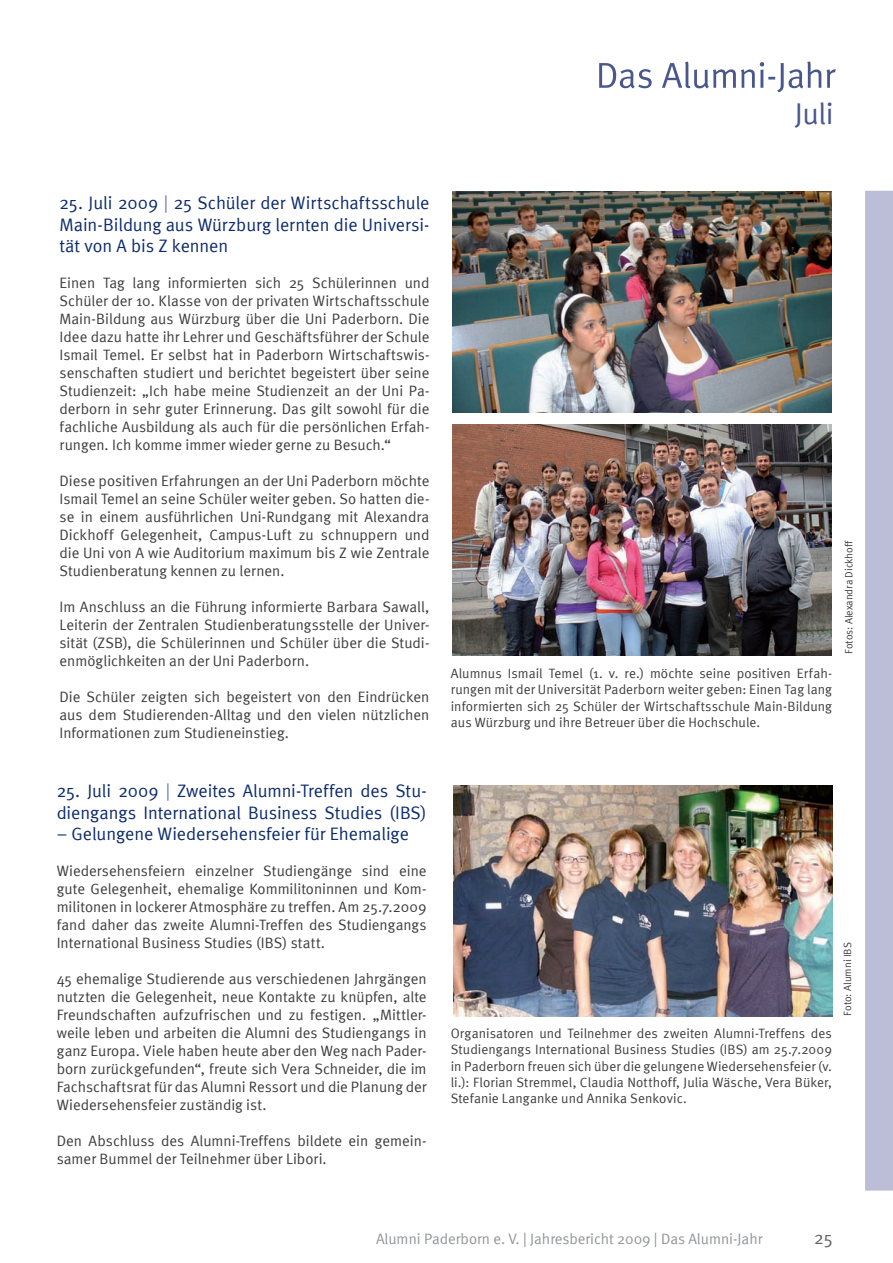
<style>
.page{position:relative;width:893px;height:1263px;background:#fff}
.page>*{position:absolute;margin:0;border:0;box-sizing:border-box;transform-origin:0 0}
.t1{font:30px "Meta Normal";color:#4a578d}
.t2{font:18px/21.6px "Meta Normal";letter-spacing:-.005em;color:#0d2c6e;text-align:justify}
.t3{font:18px "Meta Normal";color:#636366}
.t4{font:15px/18px "Meta Normal";color:#3e3e3f;text-align:justify}
.t5{font:15px "Meta Normal";color:#939598}
.t6{font:13.5px/16.2px "Meta Normal";letter-spacing:.005em;color:#3e3e3f;text-align:justify}
.t7{font:10.5px "Meta Normal";color:#3e3e3f}
.s1{color:#7278a5}
</style>
<div class="page">
<img style="left:452px;top:424px;width:380px;height:232px">
<img style="left:452px;top:191px;width:380px;height:221px">
<div style="left:865px;top:190px;width:28px;height:1001px;background:#bbbed6"></div>
<svg style="left:599px;top:61px;width:237px;height:31px"></svg>
<img style="left:454px;top:785px;width:378px;height:231px">
<h1 class="t1" style="left:795px;top:96px;width:40px">Juli</h1>
<p class="t2" style="left:60px;top:192px;width:371px">25. Juli 2009 <span class="s1">|</span> 25 Schüler der Wirtschaftsschule Main-Bildung aus Würzburg lernten die Universi&shy;tät von A bis Z kennen</p>
<p class="t4" style="left:60px;top:274px;width:371px">Einen Tag lang informierten sich 25 Schülerinnen und Schüler der 10. Klasse von der privaten Wirtschaftsschule Main-Bildung aus Würzburg über die Uni Paderborn. Die Idee dazu hatte ihr Lehrer und Geschäftsführer der Schule Ismail Temel. Er selbst hat in Paderborn Wirtschaftswis&shy;senschaften studiert und berichtet begeistert über seine Studienzeit: „Ich habe meine Studienzeit an der Uni Pa&shy;derborn in sehr guter Erinnerung. Das gilt sowohl für die fachliche Ausbildung als auch für die persönlichen Erfah&shy;rungen. Ich komme immer wieder gerne zu Besuch.“</p>
<p class="t4" style="left:60px;top:472px;width:371px">Diese positiven Erfahrungen an der Uni Paderborn möchte Ismail Temel an seine Schüler weiter geben. So hatten die&shy;se in einem ausführlichen Uni-Rundgang mit Alexandra Dickhoff Gelegenheit, Campus-Luft zu schnuppern und die Uni von A wie Auditorium maximum bis Z wie Zentrale Studienberatung kennen zu lernen.</p>
<p class="t4" style="left:60px;top:598px;width:371px">Im Anschluss an die Führung informierte Barbara Sawall, Leiterin der Zentralen Studienberatungsstelle der Univer&shy;sität (ZSB), die Schülerinnen und Schüler über die Studi&shy;enmöglichkeiten an der Uni Paderborn.</p>
<p class="t4" style="left:60px;top:688px;width:371px">Die Schüler zeigten sich begeistert von den Eindrücken aus dem Studierenden-Alltag und den vielen nützlichen Informationen zum Studieneinstieg.</p>
<p class="t2" style="left:57px;top:780px;width:371px">25. Juli 2009 <span class="s1">|</span> Zweites Alumni-Treffen des Stu&shy;diengangs International Business Studies (IBS)</p>
<p class="t2" style="left:57px;top:823px;width:354px">– Gelungene Wiedersehensfeier für Ehemalige</p>
<p class="t4" style="left:57px;top:862px;width:371px">Wiedersehensfeiern einzelner Studiengänge sind eine gute Gelegenheit, ehemalige Kommilitoninnen und Kom&shy;militonen in lockerer Atmosphäre zu treffen. Am 25.7.2009 fand daher das zweite Alumni-Treffen des Studiengangs International Business Studies (IBS) statt.</p>
<p class="t4" style="left:57px;top:970px;width:371px">45 ehemalige Studierende aus verschiedenen Jahrgängen nutzten die Gelegenheit, neue Kontakte zu knüpfen, alte Freundschaften aufzufrischen und zu festigen. „Mittler&shy;weile leben und arbeiten die Alumni des Studiengangs in ganz Europa. Viele haben heute aber den Weg nach Pader&shy;born zurückgefunden“, freute sich Vera Schneider, die im Fachschaftsrat für das Alumni Ressort und die Planung der Wiedersehensfeier zuständig ist.</p>
<p class="t4" style="left:57px;top:1132px;width:371px">Den Abschluss des Alumni-Treffens bildete ein gemein&shy;samer Bummel der Teilnehmer über Libori.</p>
<p class="t6" style="left:451px;top:665px;width:383px">Alumnus Ismail Temel (1. v. re.) möchte seine positiven Erfah&shy;rungen mit der Universität Paderborn weiter geben: Einen Tag lang informierten sich 25 Schüler der Wirtschaftsschule Main-Bildung aus Würzburg und ihre Betreuer über die Hochschule.</p>
<p class="t7" style="left:843px;top:654px;width:115px;rotate:-90deg">Fotos: Alexandra Dickhoff</p>
<p class="t6" style="left:451px;top:1025px;width:383px">Organisatoren und Teilnehmer des zweiten Alumni-Treffens des Studiengangs International Business Studies (IBS) am 25.7.2009 in Paderborn freuen sich über die gelungene Wiedersehensfeier (v. li.): Florian Stremmel, Claudia Notthoff, Julia Wäsche, Vera Büker, Stefanie Langanke und Annika Senkovic.</p>
<p class="t7" style="left:841px;top:1015px;width:75px;rotate:-90deg">Foto: Alumni IBS</p>
<p class="t5" style="left:376px;top:1230px;width:388px">Alumni Paderborn e. V. | Jahresbericht 2009 | Das Alumni-Jahr</p>
<p class="t3" style="left:814px;top:1227px;width:20px">25</p>
</div>
